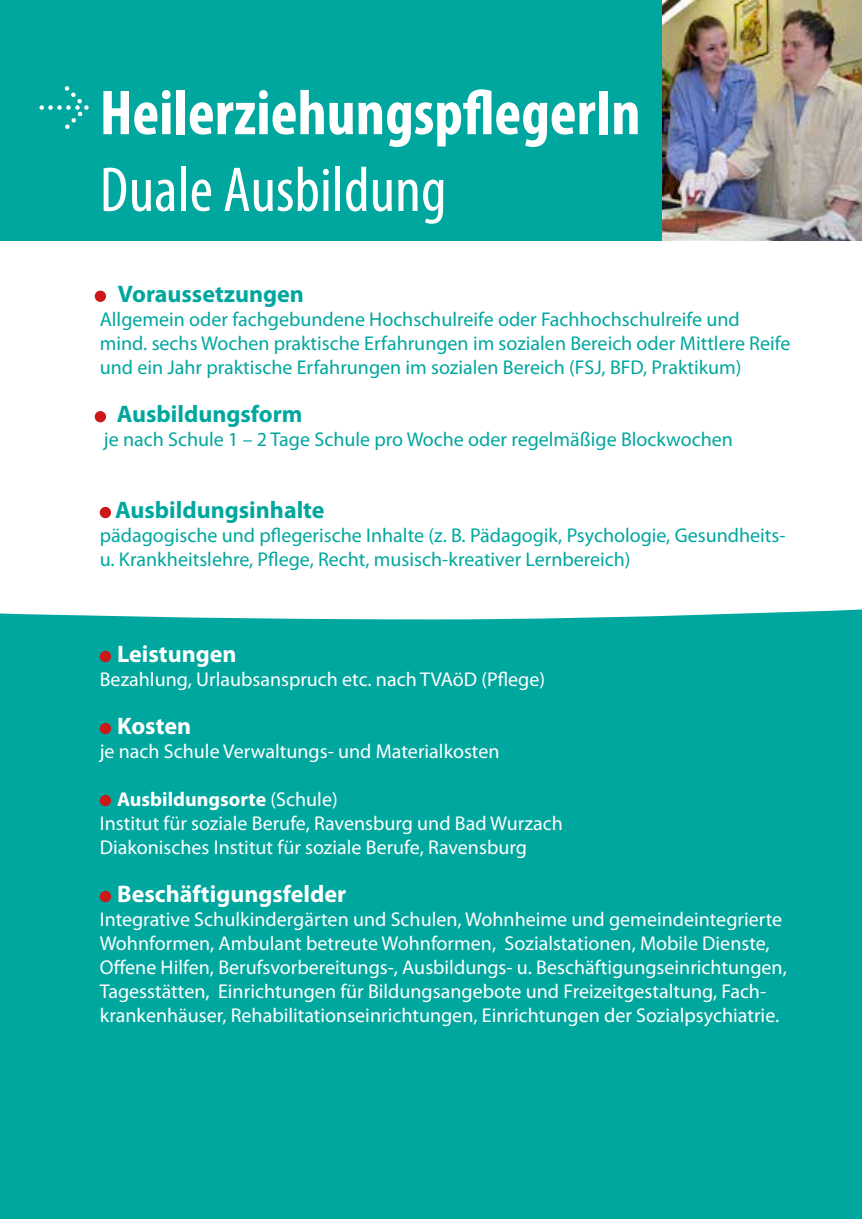
<style>
.page{position:relative;width:862px;height:1219px;background:#fff}
.page>*{position:absolute;margin:0;border:0;box-sizing:border-box;transform-origin:0 0}
.t1{font:700 condensed 64px "Myriad Pro";color:#fff}
.t2{font:condensed 64px "Myriad Pro";color:#fff}
.t3{font:700 24px "Myriad Pro";color:#00a79f}
.t4{font:700 24px "Myriad Pro";color:#fff}
.t5{font:20px/24px "Myriad Pro";color:#fff}
.t6{font:20px/24px "Myriad Pro";color:#00a79f}
.s1{font-weight:700}
</style>
<div class="page">
<div style="left:0;top:609px;width:862px;height:610px;background:#00a79f"></div>
<div style="left:100px;top:507px;width:11px;height:11px;background:#cd1719;border-radius:50%"></div>
<div style="left:100px;top:651px;width:11px;height:11px;background:#cd1719;border-radius:50%"></div>
<div style="left:100px;top:723px;width:11px;height:11px;background:#cd1719;border-radius:50%"></div>
<div style="left:100px;top:795px;width:11px;height:11px;background:#cd1719;border-radius:50%"></div>
<div style="left:100px;top:891px;width:11px;height:11px;background:#cd1719;border-radius:50%"></div>
<div style="left:0;top:0;width:856px;height:241px;background:#00a79f"></div>
<svg style="left:39px;top:86px;width:50px;height:43px"></svg>
<div style="left:95px;top:291px;width:11px;height:11px;background:#cd1719;border-radius:50%"></div>
<div style="left:95px;top:411px;width:11px;height:11px;background:#cd1719;border-radius:50%"></div>
<img style="left:662px;top:0;width:200px;height:241px">
<h1 class="t1" style="left:100px;top:73px;width:542px">HeilerziehungspflegerIn</h1>
<h1 class="t2" style="left:100px;top:151px;width:348px">Duale Ausbildung</h1>
<p class="t3" style="left:118px;top:278px;width:188px">Voraussetzungen</p>
<p class="t6" style="left:100px;top:307px;width:692px">Allgemein oder fachgebundene Hochschulreife oder Fachhochschulreife und mind. sechs Wochen praktische Erfahrungen im sozialen Bereich oder Mittlere Reife und ein Jahr praktische Erfahrungen im sozialen Bereich (FSJ, BFD, Praktikum)</p>
<p class="t3" style="left:117px;top:398px;width:187px">Ausbildungsform</p>
<p class="t6" style="left:104px;top:427px;width:630px">je nach Schule 1 – 2 Tage Schule pro Woche oder regelmäßige Blockwochen</p>
<p class="t3" style="left:115px;top:494px;width:211px">Ausbildungsinhalte</p>
<p class="t6" style="left:100px;top:523px;width:687px">pädagogische und pflegerische Inhalte (z. B. Pädagogik, Psychologie, Gesundheits&shy;u. Krankheitslehre, Pflege, Recht, musisch-kreativer Lernbereich)</p>
<p class="t4" style="left:117px;top:638px;width:121px">Leistungen</p>
<p class="t5" style="left:100px;top:667px;width:447px">Bezahlung, Urlaubsanspruch etc. nach TVAöD (Pflege)</p>
<p class="t4" style="left:117px;top:710px;width:76px">Kosten</p>
<p class="t5" style="left:100px;top:739px;width:401px">je nach Schule Verwaltungs- und Materialkosten</p>
<p class="t5" style="left:100px;top:787px;width:464px;text-indent:17px"><span class="s1">Ausbildungsorte</span> (Schule)<br>Institut für soziale Berufe, Ravensburg und Bad Wurzach<br>Diakonisches Institut für soziale Berufe, Ravensburg</p>
<p class="t4" style="left:117px;top:878px;width:231px">Beschäftigungsfelder</p>
<p class="t5" style="left:100px;top:907px;width:688px">Integrative Schulkindergärten und Schulen, Wohnheime und gemeindeintegrierte Wohnformen, Ambulant betreute Wohnformen, Sozialstationen, Mobile Dienste, Offene Hilfen, Berufsvorbereitungs-, Ausbildungs- u. Beschäftigungseinrichtungen, Tagesstätten, Einrichtungen für Bildungsangebote und Freizeitgestaltung, Fach&shy;krankenhäuser, Rehabilitationseinrichtungen, Einrichtungen der Sozialpsychiatrie.</p>
</div>
